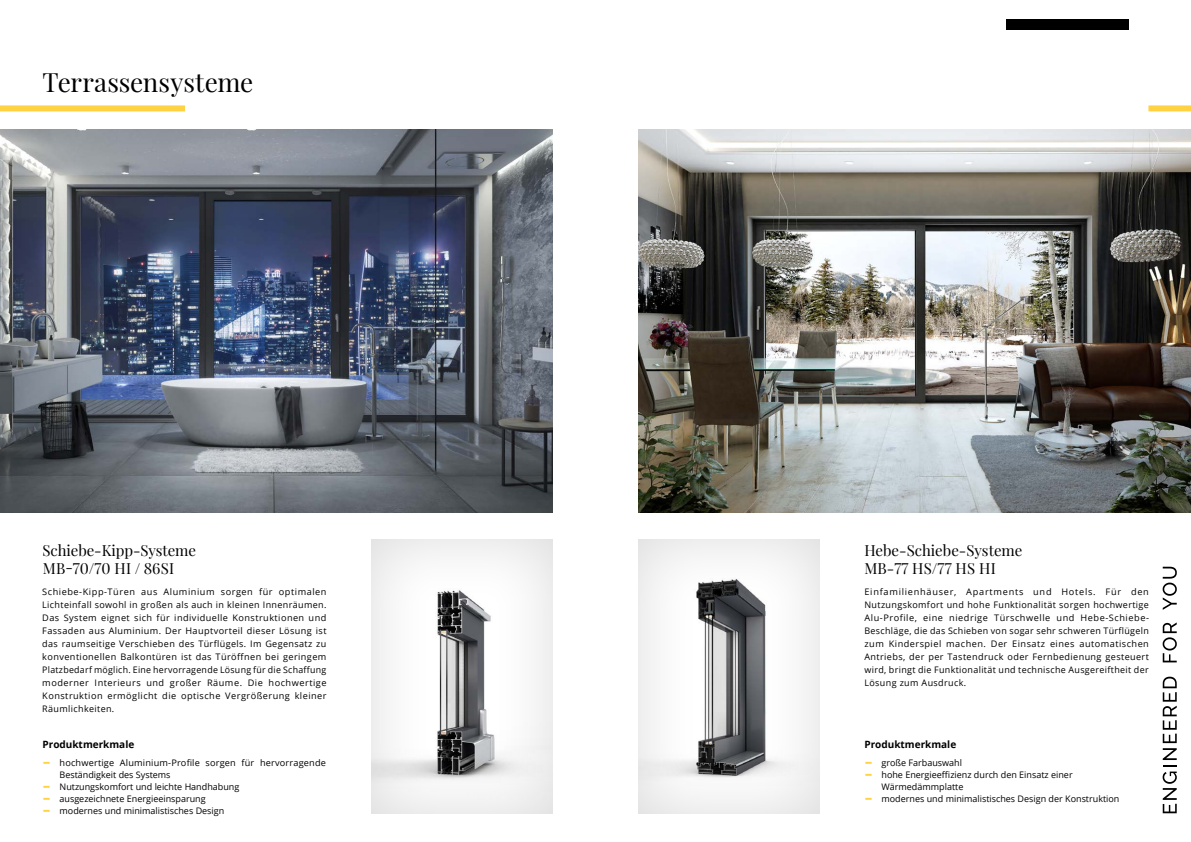
<style>
.page{position:relative;width:1191px;height:842px;background:#fff}
.page>*{position:absolute;margin:0;border:0;box-sizing:border-box;transform-origin:0 0}
.t1{font:26px "Playfair Display";letter-spacing:-.005em;color:#000}
.t2{font:26px "Open Sans";color:#ffd244}
.t3{font:15px/18px "Playfair Display";color:#000}
.t4{font:700 10px "Open Sans";color:#000}
.t5{font:9px/13px "Open Sans";color:#000;text-align:justify}
.t6{font:9px/12px "Open Sans";letter-spacing:.02em;color:#000}
</style>
<div class="page">
<img style="left:0;top:129px;width:553px;height:383px">
<img style="left:638px;top:129px;width:553px;height:383px">
<div style="left:370px;top:538px;width:183px;height:276px;background:#000;opacity:.15"></div>
<div style="left:636px;top:538px;width:183px;height:276px;background:#000;opacity:.15"></div>
<svg style="left:1162px;top:677px;width:14px;height:136px"></svg>
<svg style="left:1162px;top:622px;width:14px;height:40px"></svg>
<svg style="left:1162px;top:567px;width:14px;height:43px"></svg>
<div style="left:0;top:105px;width:185px;height:6px;background:#ffd244"></div>
<div style="left:1148px;top:105px;width:43px;height:6px;background:#ffd244"></div>
<div style="left:1006px;top:19px;width:122px;height:10px;background:#000"></div>
<h1 class="t1" style="left:43px;top:62px;width:212px">Terrassensysteme</h1>
<h2 class="t3" style="left:43px;top:540px;width:155px">Schiebe-Kipp-Systeme<br>MB-70/70 HI / 86SI</h2>
<p class="t5" style="left:42px;top:585px;width:286px">Schiebe-Kipp-Türen aus Aluminium sorgen für optimalen Lichteinfall sowohl in großen als auch in kleinen Innenräumen.<br>Das System eignet sich für individuelle Konstruktionen und Fassaden aus Aluminium. Der Hauptvorteil dieser Lösung ist das raumseitige Verschieben des Türflügels. Im Gegensatz zu konventionellen Balkontüren ist das Türöffnen bei geringem Platzbedarf möglich. Eine hervorragende Lösung für die Schaffung moderner Interieurs und großer Räume. Die hochwertige Konstruktion ermöglicht die optische Vergrößerung kleiner Räumlichkeiten.</p>
<p class="t4" style="left:43px;top:737px;width:93px">Produktmerkmale</p>
<h1 class="t2" style="left:43px;top:742px;width:10px">-</h1>
<p class="t6" style="left:60px;top:756px;width:268px">hochwertige Aluminium-Profile sorgen für hervorragende<br>Beständigkeit des Systems</p>
<h1 class="t2" style="left:43px;top:766px;width:10px">-</h1>
<p class="t5" style="left:60px;top:779px;width:181px">Nutzungskomfort und leichte Handhabung</p>
<h1 class="t2" style="left:43px;top:778px;width:10px">-</h1>
<p class="t5" style="left:60px;top:791px;width:148px">ausgezeichnete Energieeinsparung</p>
<h1 class="t2" style="left:43px;top:790px;width:10px">-</h1>
<p class="t5" style="left:60px;top:803px;width:166px">modernes und minimalistisches Design</p>
<h2 class="t3" style="left:864px;top:540px;width:159px">Hebe-Schiebe-Systeme<br>MB-77 HS/77 HS HI</h2>
<p class="t5" style="left:864px;top:585px;width:286px">Einfamilienhäuser, Apartments und Hotels. Für den Nutzungskomfort und hohe Funktionalität sorgen hochwertige Alu-Profile, eine niedrige Türschwelle und Hebe-Schiebe-Beschläge, die das Schieben von sogar sehr schweren Türflügeln zum Kinderspiel machen. Der Einsatz eines automatischen Antriebs, der per Tastendruck oder Fernbedienung gesteuert wird, bringt die Funktionalität und technische Ausgereiftheit der Lösung zum Ausdruck.</p>
<p class="t4" style="left:864px;top:737px;width:93px">Produktmerkmale</p>
<h1 class="t2" style="left:864px;top:742px;width:10px">-</h1>
<p class="t5" style="left:881px;top:755px;width:82px">große Farbauswahl</p>
<h1 class="t2" style="left:864px;top:754px;width:10px">-</h1>
<p class="t5" style="left:881px;top:768px;width:193px;line-height:12px">hohe Energieeffizienz durch den Einsatz einer<br>Wärmedämmplatte</p>
<h1 class="t2" style="left:864px;top:778px;width:10px">-</h1>
<p class="t5" style="left:881px;top:791px;width:239px">modernes und minimalistisches Design der Konstruktion</p>
</div>
